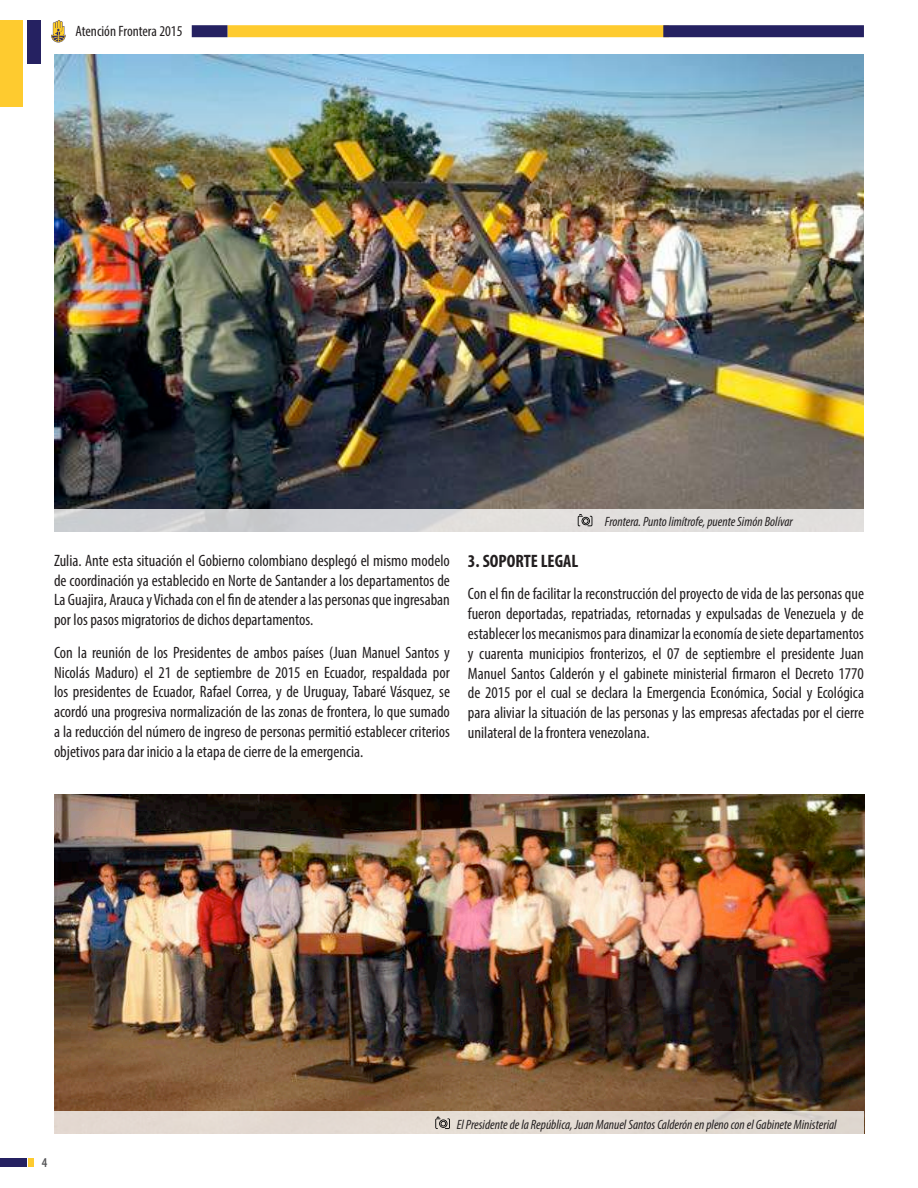
<style>
.page{position:relative;width:918px;height:1188px;background:#fff}
.page>*{position:absolute;margin:0;border:0;box-sizing:border-box;transform-origin:0 0}
.t1{font:700 condensed 18px "Myriad Pro";color:#231f20}
.t2{font:condensed 16.5px/19.8px "Myriad Pro";color:#231f20;text-align:justify}
.t3{font:condensed 15px "Myriad Pro";color:#231f20}
.t4{font:italic condensed 13.5px "Myriad Pro";color:#231f20}
.t5{font:600 condensed 13.5px "Myriad Pro";color:#535355}
</style>
<div class="page">
<div style="left:0;top:20px;width:23px;height:86px;background:#fecb2f"></div>
<div style="left:27px;top:20px;width:14px;height:43px;background:#252161"></div>
<div style="left:227px;top:25px;width:442px;height:12px;background:#fecb2f"></div>
<div style="left:663px;top:25px;width:201px;height:12px;background:#252161"></div>
<div style="left:192px;top:25px;width:35px;height:12px;background:#252161"></div>
<svg style="left:51px;top:20px;width:15px;height:22px"></svg>
<div style="left:0;top:1158px;width:27px;height:9px;background:#252161"></div>
<div style="left:28px;top:1158px;width:6px;height:9px;background:#fecb2f"></div>
<img style="left:54px;top:54px;width:810px;height:455px">
<div style="left:54px;top:509px;width:810px;height:22px;background:linear-gradient(to right,#c8cbcf,#e7e3e0)"></div>
<svg style="left:578px;top:514px;width:14px;height:12px"></svg>
<img style="left:54px;top:795px;width:810px;height:317px">
<div style="left:54px;top:1112px;width:810px;height:22px;background:#e3d9d2"></div>
<svg style="left:435px;top:1117px;width:15px;height:12px"></svg>
<p class="t3" style="left:75px;top:22px;width:108px">Atención Frontera 2015</p>
<p class="t2" style="left:54px;top:550px;width:397px">Zulia. Ante esta situación el Gobierno colombiano desplegó el mismo modelo de coordinación ya establecido en Norte de Santander a los departamentos de La Guajira, Arauca y Vichada con el fin de atender a las personas que ingresaban por los pasos migratorios de dichos departamentos.</p>
<p class="t2" style="left:54px;top:642px;width:398px">Con la reunión de los Presidentes de ambos países (Juan Manuel Santos y Nicolás Maduro) el 21 de septiembre de 2015 en Ecuador, respaldada por los presidentes de Ecuador, Rafael Correa, y de Uruguay, Tabaré Vásquez, se acordó una progresiva normalización de las zonas de frontera, lo que sumado a la reducción del número de ingreso de personas permitió establecer criterios objetivos para dar inicio a la etapa de cierre de la emergencia.</p>
<p class="t4" style="left:605px;top:514px;width:190px">Frontera. Punto limítrofe, puente Simón Bolívar</p>
<p class="t1" style="left:468px;top:550px;width:112px">3. SOPORTE LEGAL</p>
<p class="t2" style="left:468px;top:584px;width:398px">Con el fin de facilitar la reconstrucción del proyecto de vida de las personas que fueron deportadas, repatriadas, retornadas y expulsadas de Venezuela y de establecer los mecanismos para dinamizar la economía de siete departamentos y cuarenta municipios fronterizos, el 07 de septiembre el presidente Juan Manuel Santos Calderón y el gabinete ministerial firmaron el Decreto 1770 de 2015 por el cual se declara la Emergencia Económica, Social y Ecológica para aliviar la situación de las personas y las empresas afectadas por el cierre unilateral de la frontera venezolana.</p>
<p class="t5" style="left:42px;top:1156px;width:7px">4</p>
<p class="t4" style="left:457px;top:1116px;width:381px">El Presidente de la República, Juan Manuel Santos Calderón en pleno con el Gabinete Ministerial</p>
</div>
